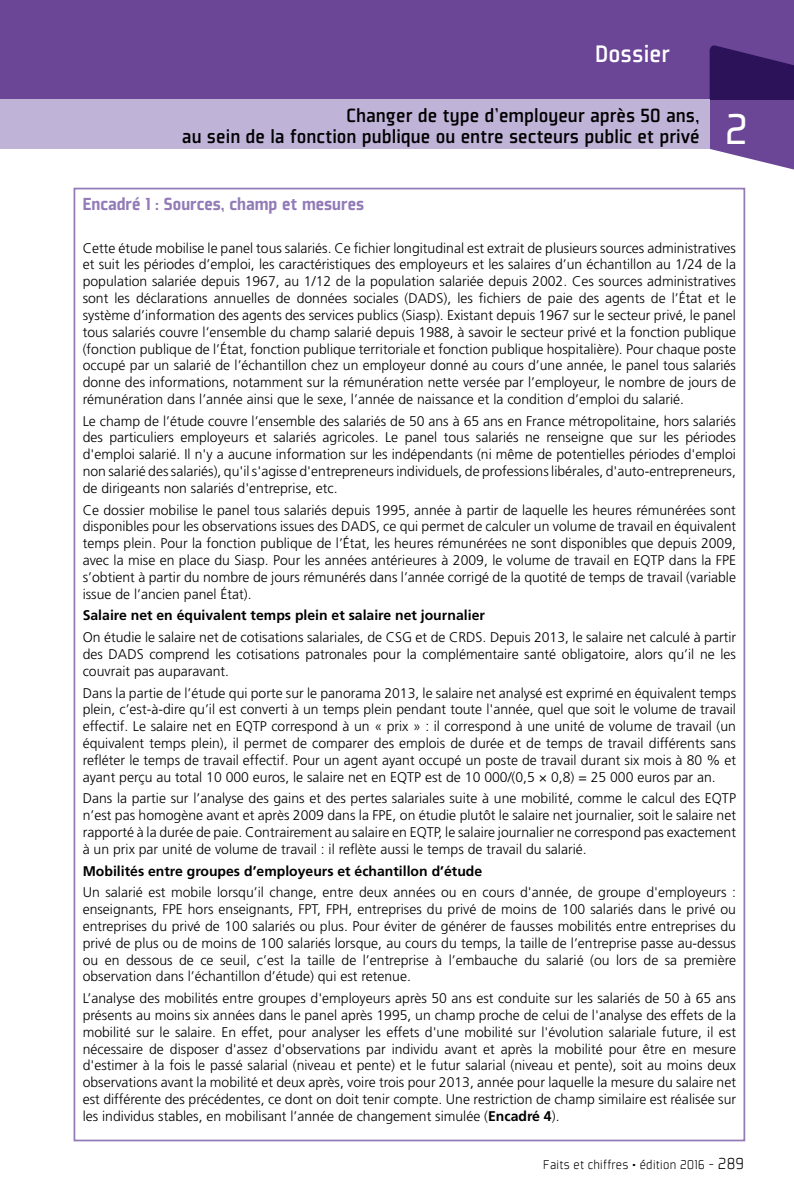
<style>
.page{position:relative;width:794px;height:1191px;background:#fff}
.page>*{position:absolute;margin:0;border:0;box-sizing:border-box;transform-origin:0 0}
.t1{font:47.25px "Plexes";color:#fff}
.t2{font:500 26.25px "Plexes";color:#fff}
.t3{font:500 21px/21px "Plexes";color:#000;text-align:right}
.t4{font:900 19.25px "Plexes";color:#927bb7}
.t5{font:300 14px/16.8px "Frutiger LT Std";color:#000;text-align:justify}
.t6{font:700 14px "Frutiger LT Std";color:#000}
.t7{font:300 14px "Plexes";letter-spacing:-.02em;color:#000}
.s1{font-weight:700}
.s2{font-size:17.5px}
</style>
<div class="page">
<div style="left:0;top:0;width:794px;height:99px;background:#6b4596"></div>
<svg style="left:709px;top:45px;width:85px;height:125px"></svg>
<div style="left:0;top:99px;width:709px;height:50px;background:#c0b3d8"></div>
<h2 class="t2" style="left:595px;top:40px;width:76px">Dossier</h2>
<h3 class="t3" style="left:182px;top:105px;width:519px">Changer de type d’employeur après 50 ans,<br>au sein de la fonction publique ou entre secteurs public et privé</h3>
<h1 class="t1" style="left:724px;top:104px;width:25px">2</h1>
<h3 class="t4" style="left:83px;top:194px;width:283px">Encadré 1 : Sources, champ et mesures</h3>
<p class="t5" style="left:83px;top:240px;width:655px">Cette étude mobilise le panel tous salariés. Ce fichier longitudinal est extrait de plusieurs sources administratives et suit les périodes d’emploi, les caractéristiques des employeurs et les salaires d’un échantillon au 1/24 de la population salariée depuis 1967, au 1/12 de la population salariée depuis 2002. Ces sources administratives sont les déclarations annuelles de données sociales (DADS), les fichiers de paie des agents de l’État et le système d’information des agents des services publics (Siasp). Existant depuis 1967 sur le secteur privé, le panel tous salariés couvre l’ensemble du champ salarié depuis 1988, à savoir le secteur privé et la fonction publique (fonction publique de l’État, fonction publique territoriale et fonction publique hospitalière). Pour chaque poste occupé par un salarié de l’échantillon chez un employeur donné au cours d’une année, le panel tous salariés donne des informations, notamment sur la rémunération nette versée par l’employeur, le nombre de jours de rémunération dans l’année ainsi que le sexe, l’année de naissance et la condition d’emploi du salarié.</p>
<p class="t5" style="left:83px;top:413px;width:655px">Le champ de l’étude couvre l’ensemble des salariés de 50 ans à 65 ans en France métropolitaine, hors salariés des particuliers employeurs et salariés agricoles. Le panel tous salariés ne renseigne que sur les périodes d'emploi salarié. Il n'y a aucune information sur les indépendants (ni même de potentielles périodes d'emploi non salarié des salariés), qu'il s'agisse d'entrepreneurs individuels, de professions libérales, d'auto-entrepreneurs, de dirigeants non salariés d'entreprise, etc.</p>
<p class="t5" style="left:83px;top:501px;width:655px">Ce dossier mobilise le panel tous salariés depuis 1995, année à partir de laquelle les heures rémunérées sont disponibles pour les observations issues des DADS, ce qui permet de calculer un volume de travail en équivalent temps plein. Pour la fonction publique de l’État, les heures rémunérées ne sont disponibles que depuis 2009, avec la mise en place du Siasp. Pour les années antérieures à 2009, le volume de travail en EQTP dans la FPE s’obtient à partir du nombre de jours rémunérés dans l’année corrigé de la quotité de temps de travail (variable issue de l’ancien panel État).</p>
<p class="t6" style="left:83px;top:607px;width:404px">Salaire net en équivalent temps plein et salaire net journalier</p>
<p class="t5" style="left:83px;top:629px;width:655px">On étudie le salaire net de cotisations salariales, de CSG et de CRDS. Depuis 2013, le salaire net calculé à partir des DADS comprend les cotisations patronales pour la complémentaire santé obligatoire, alors qu’il ne les couvrait pas auparavant.</p>
<p class="t5" style="left:83px;top:684px;width:655px">Dans la partie de l’étude qui porte sur le panorama 2013, le salaire net analysé est exprimé en équivalent temps plein, c’est‑à‑dire qu’il est converti à un temps plein pendant toute l'année, quel que soit le volume de travail effectif. Le salaire net en EQTP correspond à un « prix » : il correspond à une unité de volume de travail (un équivalent temps plein), il permet de comparer des emplois de durée et de temps de travail différents sans refléter le temps de travail effectif. Pour un agent ayant occupé un poste de travail durant six mois à 80 % et ayant perçu au total 10 000 euros, le salaire net en EQTP est de 10 000/(0,5 × 0,8) = 25 000 euros par an.</p>
<p class="t5" style="left:83px;top:790px;width:655px">Dans la partie sur l’analyse des gains et des pertes salariales suite à une mobilité, comme le calcul des EQTP n’est pas homogène avant et après 2009 dans la FPE, on étudie plutôt le salaire net journalier, soit le salaire net rapporté à la durée de paie. Contrairement au salaire en EQTP, le salaire journalier ne correspond pas exactement à un prix par unité de volume de travail : il reflète aussi le temps de travail du salarié.</p>
<p class="t6" style="left:83px;top:862px;width:401px">Mobilités entre groupes d’employeurs et échantillon d’étude</p>
<p class="t5" style="left:83px;top:884px;width:655px">Un salarié est mobile lorsqu’il change, entre deux années ou en cours d'année, de groupe d'employeurs : enseignants, FPE hors enseignants, FPT, FPH, entreprises du privé de moins de 100 salariés dans le privé ou entreprises du privé de 100 salariés ou plus. Pour éviter de générer de fausses mobilités entre entreprises du privé de plus ou de moins de 100 salariés lorsque, au cours du temps, la taille de l’entreprise passe au‑dessus ou en dessous de ce seuil, c’est la taille de l’entreprise à l’embauche du salarié (ou lors de sa première observation dans l’échantillon d’étude) qui est retenue.</p>
<p class="t5" style="left:83px;top:990px;width:655px">L’analyse des mobilités entre groupes d'employeurs après 50 ans est conduite sur les salariés de 50 à 65 ans présents au moins six années dans le panel après 1995, un champ proche de celui de l'analyse des effets de la mobilité sur le salaire. En effet, pour analyser les effets d'une mobilité sur l'évolution salariale future, il est nécessaire de disposer d'assez d'observations par individu avant et après la mobilité pour être en mesure d'estimer à la fois le passé salarial (niveau et pente) et le futur salarial (niveau et pente), soit au moins deux observations avant la mobilité et deux après, voire trois pour 2013, année pour laquelle la mesure du salaire net est différente des précédentes, ce dont on doit tenir compte. Une restriction de champ similaire est réalisée sur les individus stables, en mobilisant l’année de changement simulée (<span class="s1">Encadré 4</span>).</p>
<p class="t7" style="left:543px;top:1157px;width:203px">Faits et chiffres • édition 2016 - <span class="s2">289</span></p>
</div>
